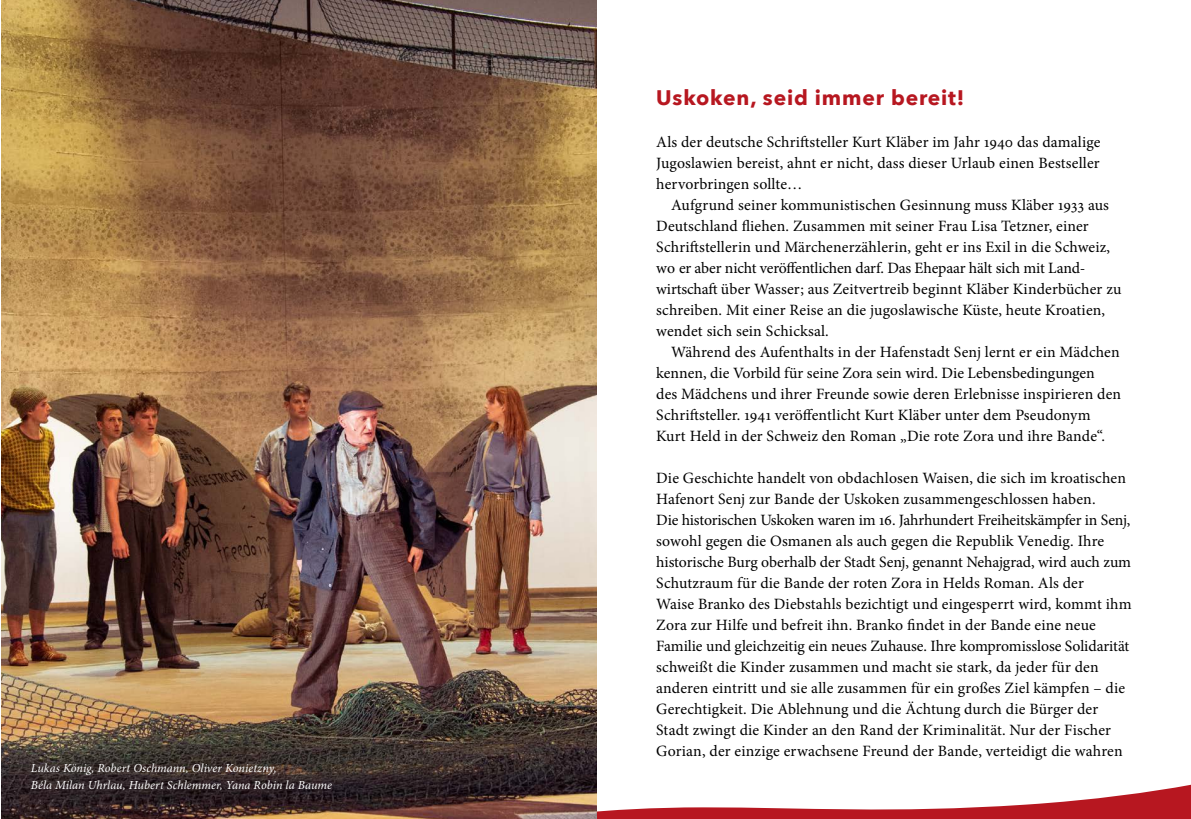
<style>
.page{position:relative;width:1191px;height:819px;background:#fff}
.page>*{position:absolute;margin:0;border:0;box-sizing:border-box;transform-origin:0 0}
.t1{font:700 21px "Avenir Next";letter-spacing:.04em;color:#b71720}
.t2{font:15.75px/21px "Minion Pro";letter-spacing:.005em;color:#000}
.t3{font:italic 12.25px/17.5px "Minion Pro";letter-spacing:.005em;color:#fff}
</style>
<div class="page">
<svg style="left:596px;top:772px;width:595px;height:47px"></svg>
<img style="left:1px;top:0;width:595px;height:819px">
<p class="t3" style="left:31px;top:759px;width:302px">Lukas König, Robert Oschmann, Oliver Konietzny,<br>Béla Milan Uhrlau, Hubert Schlemmer, Yana Robin la Baume</p>
<h1 class="t1" style="left:656px;top:79px;width:310px">Uskoken, seid immer bereit!</h1>
<p class="t2" style="left:656px;top:132px;width:446px;text-align:justify">Als der deutsche Schriftsteller Kurt Kläber im Jahr 1940 das damalige Jugoslawien bereist, ahnt er nicht, dass dieser Urlaub einen Bestseller hervorbringen sollte…</p>
<p class="t2" style="left:656px;top:195px;width:467px;text-indent:15px">Aufgrund seiner kommunistischen Gesinnung muss Kläber 1933 aus Deutschland fliehen. Zusammen mit seiner Frau Lisa Tetzner, einer Schriftstellerin und Märchenerzählerin, geht er ins Exil in die Schweiz, wo er aber nicht veröffentlichen darf. Das Ehepaar hält sich mit Land&shy;wirtschaft über Wasser; aus Zeitvertreib beginnt Kläber Kinderbücher zu schreiben. Mit einer Reise an die jugoslawische Küste, heute Kroatien, wendet sich sein Schicksal.</p>
<p class="t2" style="left:656px;top:341px;width:466px;text-indent:15px">Während des Aufenthalts in der Hafenstadt Senj lernt er ein Mädchen kennen, die Vorbild für seine Zora sein wird. Die Lebensbedingungen<br>des Mädchens und ihrer Freunde sowie deren Erlebnisse inspirieren den Schriftsteller. 1941 veröffentlicht Kurt Kläber unter dem Pseudonym Kurt Held in der Schweiz den Roman „Die rote Zora und ihre Bande“.</p>
<p class="t2" style="left:656px;top:467px;width:477px">Die Geschichte handelt von obdachlosen Waisen, die sich im kroatischen Hafenort Senj zur Bande der Uskoken zusammengeschlossen haben.<br>Die historischen Uskoken waren im 16. Jahrhundert Freiheitskämpfer in Senj, sowohl gegen die Osmanen als auch gegen die Republik Venedig. Ihre historische Burg oberhalb der Stadt Senj, genannt Nehajgrad, wird auch zum Schutzraum für die Bande der roten Zora in Helds Roman. Als der<br>Waise Branko des Diebstahls bezichtigt und eingesperrt wird, kommt ihm Zora zur Hilfe und befreit ihn. Branko findet in der Bande eine neue Familie und gleichzeitig ein neues Zuhause. Ihre kompromisslose Solidarität schweißt die Kinder zusammen und macht sie stark, da jeder für den anderen eintritt und sie alle zusammen für ein großes Ziel kämpfen – die Gerechtigkeit. Die Ablehnung und die Ächtung durch die Bürger der Stadt zwingt die Kinder an den Rand der Kriminalität. Nur der Fischer Gorian, der einzige erwachsene Freund der Bande, verteidigt die wahren</p>
</div>
